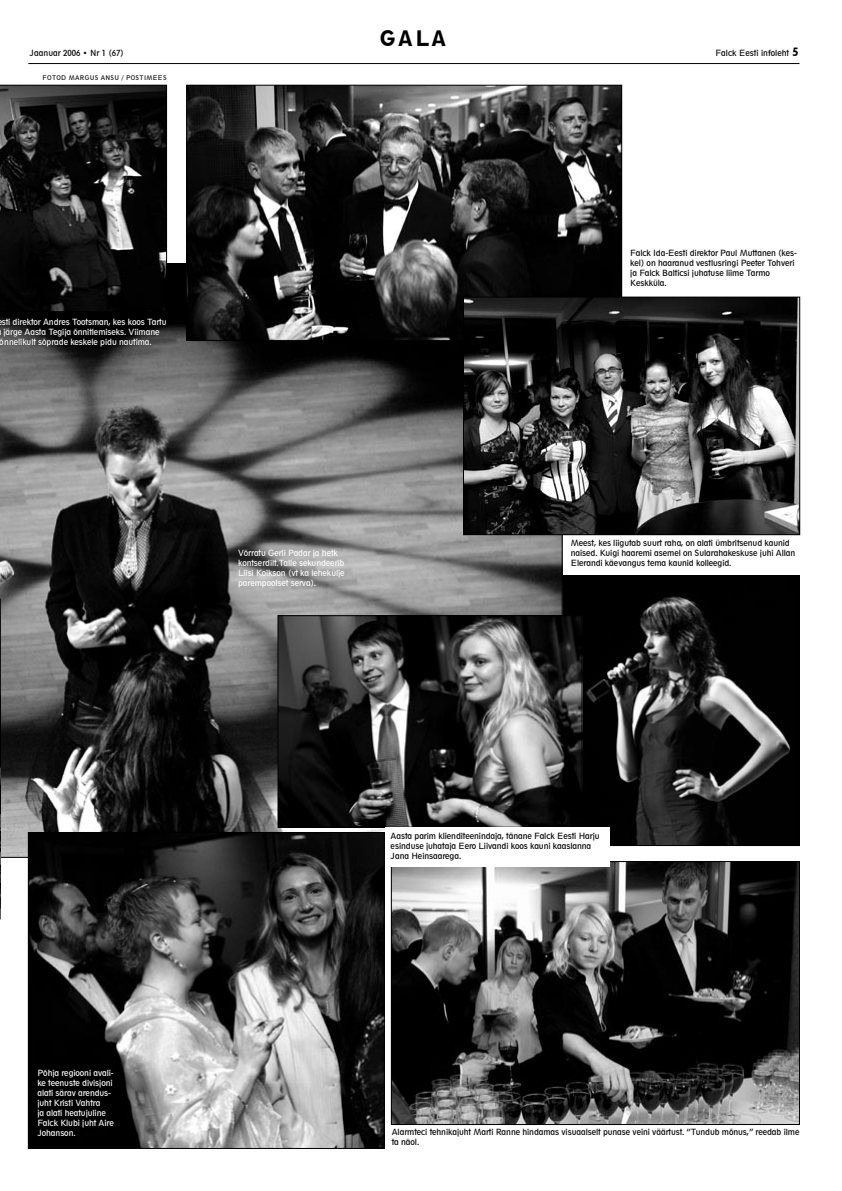
<style>
.page{position:relative;width:842px;height:1191px;background:#fff}
.page>*{position:absolute;margin:0;border:0;box-sizing:border-box;transform-origin:0 0}
.foto{font:800 condensed 20px "Geometric 212 BT";color:#000}
.foto-2{font:condensed 8px/10px "Geometric 212 BT";letter-spacing:-.01em;color:#000}
.foto-3{font:condensed 8px/10px "Geometric 212 BT";letter-spacing:-.01em;color:#fff}
.foto_autor{font:condensed 6px "Geometric 212 BT";letter-spacing:.05em;color:#000}
.s1{font-weight:800;font-size:11px}
</style>
<div class="page">
<hr style="left:28px;top:63px;width:771px;height:1px;background:#000">
<img style="left:562px;top:578px;width:235px;height:265px">
<div style="left:560px;top:576px;width:239px;height:269px;border:1px solid #000"></div>
<svg style="left:0;top:264px;width:562px;height:593px;background:#595959"></svg>
<img style="left:30px;top:834px;width:352px;height:312px">
<div style="left:28px;top:832px;width:356px;height:316px;border:1px solid #000"></div>
<svg style="left:0;top:85px;width:167px;height:227px;background:#1f1f1f"></svg>
<img style="left:393px;top:863px;width:404px;height:259px">
<div style="left:391px;top:861px;width:408px;height:263px;border:1px solid #000"></div>
<img style="left:189px;top:87px;width:431px;height:251px">
<div style="left:187px;top:85px;width:435px;height:255px;border:1px solid #000"></div>
<img style="left:465px;top:299px;width:333px;height:234px">
<div style="left:463px;top:297px;width:337px;height:238px;border:1px solid #000"></div>
<img style="left:280px;top:617px;width:300px;height:208px">
<div style="left:278px;top:615px;width:304px;height:212px;border:1px solid #000"></div>
<div style="left:385px;top:827px;width:224px;height:40px;background:#fff"></div>
<svg style="left:0;top:599px;width:1px;height:320px"></svg>
<p class="foto" style="left:380px;top:25px;width:68px">GALA</p>
<p class="foto-2" style="left:30px;top:48px;width:96px">Jaanuar 2006 • Nr 1 (67)</p>
<p class="foto-2" style="left:716px;top:48px;width:84px">Falck Eesti infoleht <span class="s1">5</span></p>
<p class="foto_autor" style="left:43px;top:74px;width:126px">FOTOD MARGUS ANSU / POSTIMEES</p>
<p class="foto-3" style="left:2px;top:317px;width:166px">sti direktor Andres Tootsman, kes koos Tartu</p>
<p class="foto-3" style="left:4px;top:327px;width:158px">järge Aasta Tegija õnnitlemiseks. Viimane</p>
<p class="foto-3" style="left:0;top:337px;width:153px">õnnelikult sõprade keskele pidu nautima.</p>
<p class="foto-3" style="left:238px;top:548px;width:108px">Võrratu Gerli Padar ja hetk kontserdilt.Talle sekundeerib<br>Liisi Koikson (vt ka lehekülje parempoolset serva).</p>
<p class="foto-2" style="left:630px;top:248px;width:168px">Falck Ida-Eesti direktor Paul Muttanen (kes&shy;kel) on haaranud vestlusringi Peeter Tohveri ja Falck Balticsi juhatuse liime Tarmo Keskküla.</p>
<p class="foto-2" style="left:571px;top:538px;width:226px">Meest, kes liigutab suurt raha, on alati ümbritsenud kaunid naised. Kuigi haaremi asemel on Sularahakeskuse juhi Allan<br>Elerandi käevangus tema kaunid kolleegid.</p>
<p class="foto-3" style="left:37px;top:1067px;width:78px">Põhja regiooni avali&shy;ke teenuste divisjoni alati särav arendus&shy;juht Kristi Vahtra<br>ja alati heatujuline<br>Falck Klubi juht Aire<br>Johanson.</p>
<p class="foto-2" style="left:391px;top:831px;width:210px">Aasta parim klienditeenindaja, tänane Falck Eesti Harju esinduse juhataja Eero Liivandi koos kauni kaaslanna<br>Jana Heinsaarega.</p>
<p class="foto-2" style="left:392px;top:1127px;width:409px">Alarmteci tehnikajuht Marti Ranne hindamas visuaalselt punase veini väärtust. “Tundub mõnus,” reedab ilme ta näol.</p>
</div>
